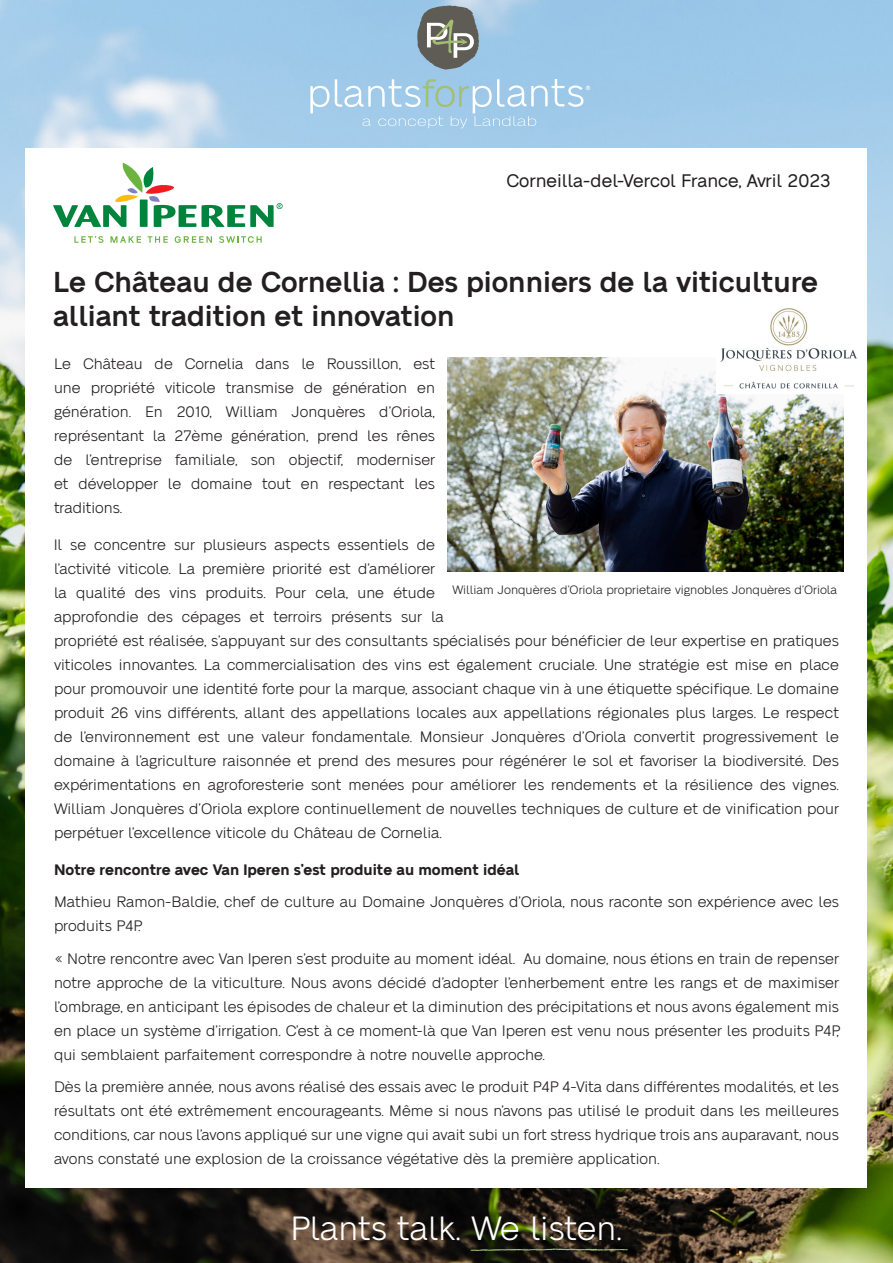
<style>
.page{position:relative;width:893px;height:1263px;background:#fff}
.page>*{position:absolute;margin:0;border:0;box-sizing:border-box;transform-origin:0 0}
.t1{font:33.3px "Neue Alte Grotesk";color:#fff}
.TheLP5_10_18{font:600 28.5px/34.2px "Neue Alte Grotesk";color:#231f20}
.t2{font:18px "Neue Alte Grotesk";color:#231f20}
.t3{font:15px/24px "Neue Alte Grotesk";color:#231f20;text-align:justify}
.t4{font:700 15px "Neue Alte Grotesk";color:#231f20}
.t5{font:12px "Neue Alte Grotesk";color:#231f20}
</style>
<div class="page">
<img style="left:0;top:0;width:893px;height:1263px">
<div style="left:26px;top:149px;width:841px;height:1039px;background:#fff"></div>
<svg style="left:310px;top:86px;width:19px;height:27px"></svg>
<svg style="left:417px;top:5px;width:62px;height:65px;background:#818987"></svg>
<svg style="left:335px;top:79px;width:255px;height:49px;background:#aacfe8"></svg>
<svg style="left:53px;top:163px;width:230px;height:64px"></svg>
<svg style="left:74px;top:236px;width:29px;height:7px"></svg>
<svg style="left:110px;top:236px;width:31px;height:7px"></svg>
<svg style="left:148px;top:236px;width:20px;height:7px"></svg>
<svg style="left:175px;top:236px;width:37px;height:7px"></svg>
<svg style="left:219px;top:236px;width:43px;height:7px"></svg>
<img style="left:448px;top:357px;width:396px;height:215px">
<img style="left:717px;top:308px;width:141px;height:85px">
<svg style="left:471px;top:1248px;width:157px;height:4px"></svg>
<p class="t2" style="left:506px;top:171px;width:325px">Corneilla-del-Vercol France, Avril 2023</p>
<p class="TheLP5_10_18" style="left:53px;top:265px;width:766px">Le Château de Cornellia : Des pionniers de la viticulture alliant tradition et innovation</p>
<p class="t3" style="left:54px;top:352px;width:383px">Le Château de Cornelia dans le Roussillon, est une propriété viticole transmise de génération en génération. En 2010, William Jonquères d’Oriola, représentant la 27ème génération, prend les rênes de l’entreprise familiale, son objectif, moderniser et développer le domaine tout en respectant les traditions.</p>
<p class="t3" style="left:54px;top:533px;width:786px;text-align:left">Il se concentre sur plusieurs aspects essentiels de<br>l’activité viticole. La première priorité est d’améliorer<br>la qualité des vins produits. Pour cela, une étude<br>approfondie des cépages et terroirs présents sur la<br>propriété est réalisée, s’appuyant sur des consultants spécialisés pour bénéficier de leur expertise en pratiques viticoles innovantes. La commercialisation des vins est également cruciale. Une stratégie est mise en place pour promouvoir une identité forte pour la marque, associant chaque vin à une étiquette spécifique. Le domaine produit 26 vins différents, allant des appellations locales aux appellations régionales plus larges. Le respect de l’environnement est une valeur fondamentale. Monsieur Jonquères d’Oriola convertit progressivement le domaine à l’agriculture raisonnée et prend des mesures pour régénérer le sol et favoriser la biodiversité. Des expérimentations en agroforesterie sont menées pour améliorer les rendements et la résilience des vignes.<br>William Jonquères d’Oriola explore continuellement de nouvelles techniques de culture et de vinification pour perpétuer l’excellence viticole du Château de Cornelia.</p>
<p class="t4" style="left:54px;top:861px;width:467px">Notre rencontre avec Van Iperen s’est produite au moment idéal</p>
<p class="t3" style="left:54px;top:890px;width:786px">Mathieu Ramon-Baldie, chef de culture au Domaine Jonquères d’Oriola, nous raconte son expérience avec les produits P4P.</p>
<p class="t3" style="left:54px;top:947px;width:788px">« Notre rencontre avec Van Iperen s’est produite au moment idéal. Au domaine, nous étions en train de repenser notre approche de la viticulture. Nous avons décidé d’adopter l’enherbement entre les rangs et de maximiser l’ombrage, en anticipant les épisodes de chaleur et la diminution des précipitations et nous avons également mis en place un système d’irrigation. C’est à ce moment-là que Van Iperen est venu nous présenter les produits P4P, qui semblaient parfaitement correspondre à notre nouvelle approche.</p>
<p class="t3" style="left:54px;top:1075px;width:786px">Dès la première année, nous avons réalisé des essais avec le produit P4P 4-Vita dans différentes modalités, et les résultats ont été extrêmement encourageants. Même si nous n’avons pas utilisé le produit dans les meilleures conditions, car nous l’avons appliqué sur une vigne qui avait subi un fort stress hydrique trois ans auparavant, nous avons constaté une explosion de la croissance végétative dès la première application.</p>
<p class="t5" style="left:452px;top:583px;width:386px">William Jonquères d’Oriola proprietaire vignobles Jonquères d’Oriola</p>
<p class="t1" style="left:291px;top:1210px;width:333px">Plants talk. We listen.</p>
</div>
